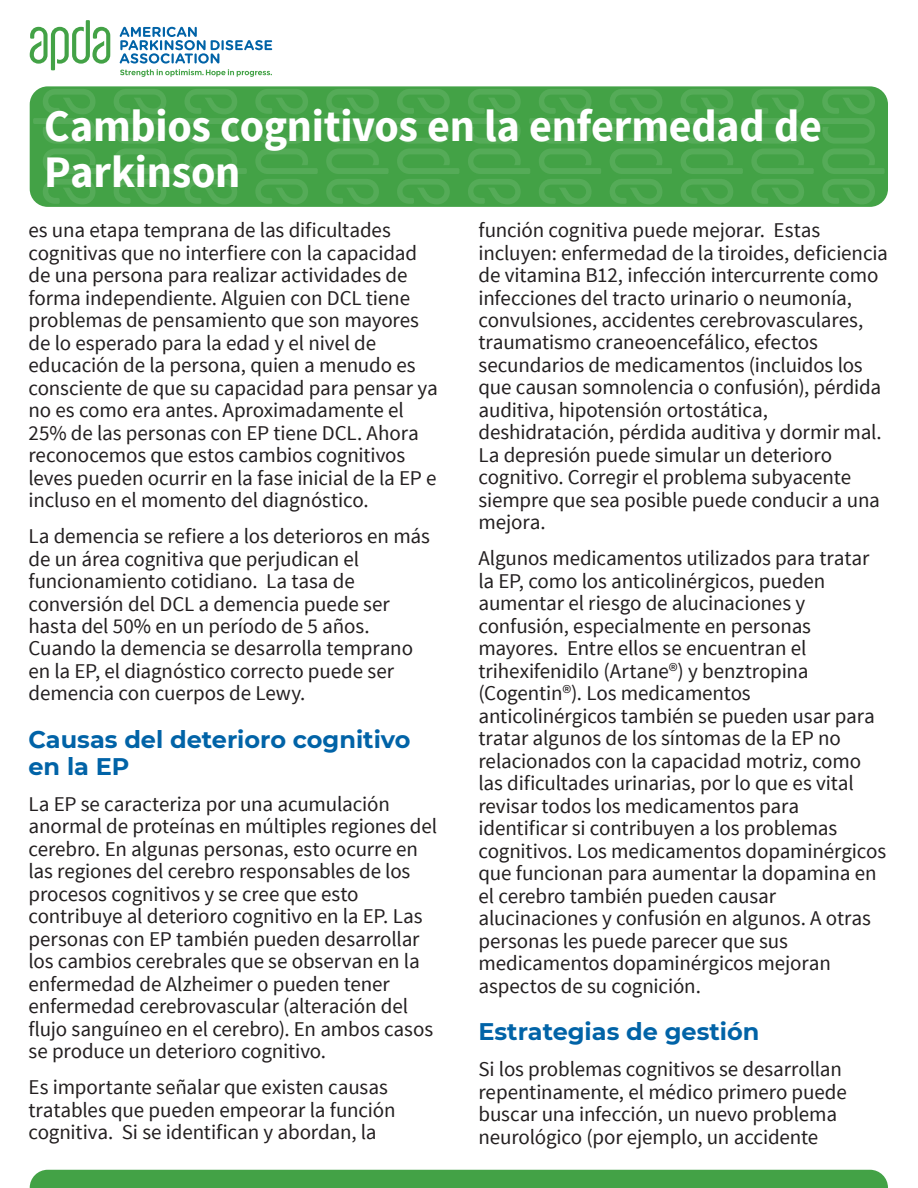
<style>
.page{position:relative;width:918px;height:1188px;background:#fff}
.page>*{position:absolute;margin:0;border:0;box-sizing:border-box;transform-origin:0 0}
.t1{font:700 45px/46.5px "Source Sans Pro";letter-spacing:-.005em;color:#fff}
.t2{font:700 24px/27px "Montserrat";color:#0163a7}
.t3{font:21px/22.5px "Source Sans Pro";letter-spacing:-.005em;color:#231f20}
</style>
<div class="page">
<div style="left:30px;top:86px;width:858px;height:121px;background:#43a246;border-radius:18px"></div>
<div style="left:30px;top:1170px;width:858px;height:18px;background:#43a246"></div>
<svg style="left:120px;top:27px;width:152px;height:50px"></svg>
<svg style="left:30px;top:20px;width:80px;height:50px"></svg>
<svg style="left:33px;top:89px;width:852px;height:115px"></svg>
<h1 class="t1" style="left:44px;top:106px;width:779px">Cambios cognitivos en la enfermedad de<br>Parkinson</h1>
<p class="t3" style="left:28px;top:219px;width:411px">es una etapa temprana de las dificultades cognitivas que no interfiere con la capacidad de una persona para realizar actividades de forma independiente. Alguien con DCL tiene problemas de pensamiento que son mayores de lo esperado para la edad y el nivel de educación de la persona, quien a menudo es consciente de que su capacidad para pensar ya no es como era antes. Aproximadamente el 25% de las personas con EP tiene DCL. Ahora reconocemos que estos cambios cognitivos leves pueden ocurrir en la fase inicial de la EP e incluso en el momento del diagnóstico.</p>
<p class="t3" style="left:28px;top:525px;width:403px">La demencia se refiere a los deterioros en más de un área cognitiva que perjudican el funcionamiento cotidiano. La tasa de conversión del DCL a demencia puede ser hasta del 50% en un período de 5 años.<br>Cuando la demencia se desarrolla temprano en la EP, el diagnóstico correcto puede ser demencia con cuerpos de Lewy.</p>
<p class="t2" style="left:28px;top:727px;width:384px">Causas del deterioro cognitivo en la EP</p>
<p class="t3" style="left:28px;top:794px;width:410px">La EP se caracteriza por una acumulación anormal de proteínas en múltiples regiones del cerebro. En algunas personas, esto ocurre en las regiones del cerebro responsables de los procesos cognitivos y se cree que esto contribuye al deterioro cognitivo en la EP. Las personas con EP también pueden desarrollar los cambios cerebrales que se observan en la enfermedad de Alzheimer o pueden tener enfermedad cerebrovascular (alteración del flujo sanguíneo en el cerebro). En ambos casos se produce un deterioro cognitivo.</p>
<p class="t3" style="left:28px;top:1078px;width:369px">Es importante señalar que existen causas tratables que pueden empeorar la función cognitiva. Si se identifican y abordan, la</p>
<p class="t3" style="left:479px;top:220px;width:411px">función cognitiva puede mejorar. Estas incluyen: enfermedad de la tiroides, deficiencia de vitamina B12, infección intercurrente como infecciones del tracto urinario o neumonía, convulsiones, accidentes cerebrovasculares, traumatismo craneoencefálico, efectos secundarios de medicamentos (incluidos los que causan somnolencia o confusión), pérdida auditiva, hipotensión ortostática, deshidratación, pérdida auditiva y dormir mal.<br>La depresión puede simular un deterioro cognitivo. Corregir el problema subyacente siempre que sea posible puede conducir a una mejora.</p>
<p class="t3" style="left:479px;top:549px;width:409px">Algunos medicamentos utilizados para tratar la EP, como los anticolinérgicos, pueden aumentar el riesgo de alucinaciones y confusión, especialmente en personas mayores. Entre ellos se encuentran el trihexifenidilo (Artane®) y benztropina (Cogentin®). Los medicamentos anticolinérgicos también se pueden usar para tratar algunos de los síntomas de la EP no relacionados con la capacidad motriz, como las dificultades urinarias, por lo que es vital revisar todos los medicamentos para identificar si contribuyen a los problemas cognitivos. Los medicamentos dopaminérgicos que funcionan para aumentar la dopamina en el cerebro también pueden causar alucinaciones y confusión en algunos. A otras personas les puede parecer que sus medicamentos dopaminérgicos mejoran aspectos de su cognición.</p>
<p class="t2" style="left:478px;top:1020px;width:282px">Estrategias de gestión</p>
<p class="t3" style="left:478px;top:1060px;width:370px">Si los problemas cognitivos se desarrollan repentinamente, el médico primero puede buscar una infección, un nuevo problema neurológico (por ejemplo, un accidente</p>
</div>
